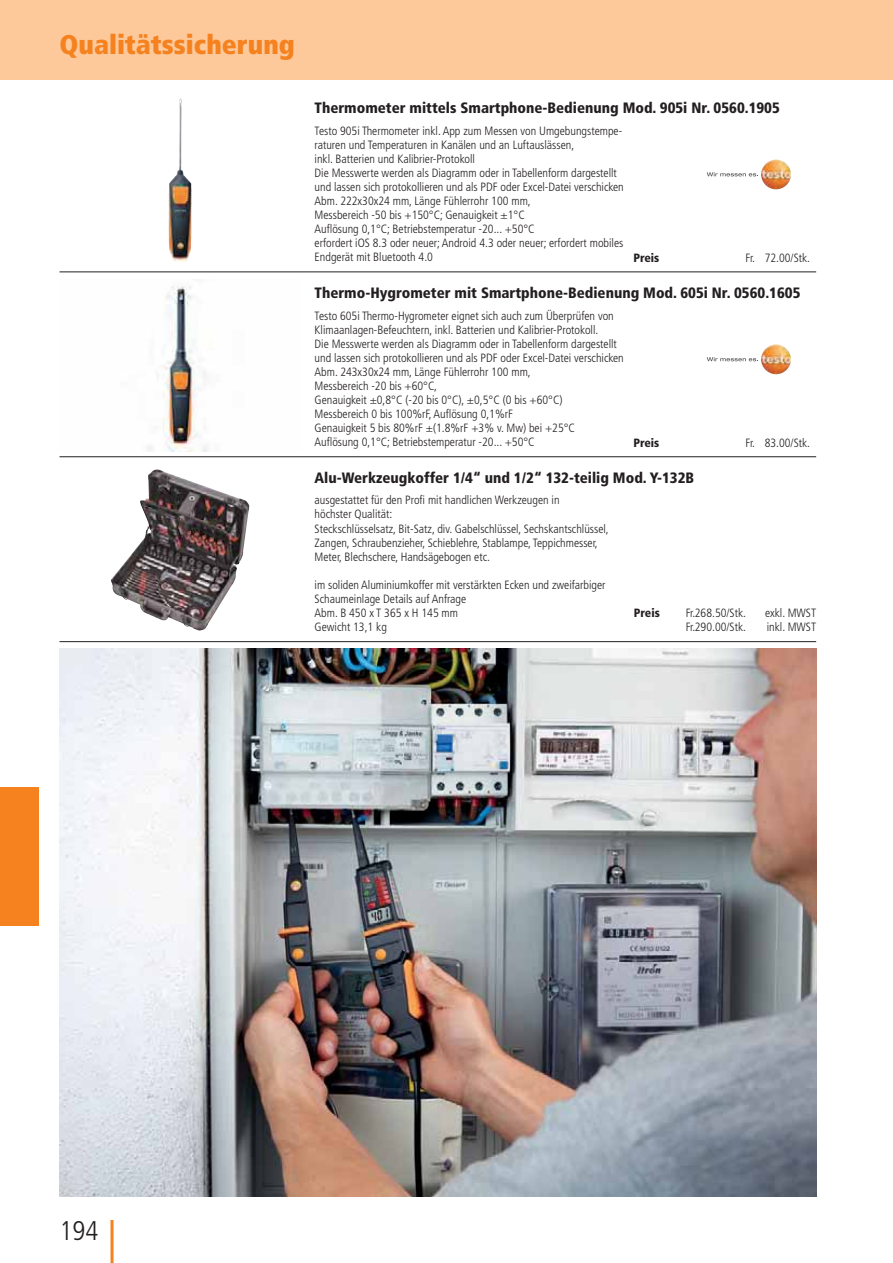
<style>
.page{position:relative;width:893px;height:1263px;background:#fff}
.page>*{position:absolute;margin:0;border:0;box-sizing:border-box;transform-origin:0 0}
.t1{font:900 condensed 27px "Frutiger LT Std";color:#f5821f}
.t2{font:300 condensed 27px "Frutiger LT Std";color:#231f20}
.t3{font:900 condensed 15px "Frutiger LT Std";color:#231f20}
.t4{font:300 condensed 12px/14.1px "Frutiger LT Std";color:#231f20}
.t5{font:900 condensed 12px "Frutiger LT Std";color:#231f20}
</style>
<div class="page">
<div style="left:0;top:0;width:893px;height:80px;background:#fdc99b"></div>
<div style="left:0;top:787px;width:38px;height:139px;background:#f5821f"></div>
<hr style="left:111px;top:1220px;width:3px;height:43px;background:#f5821f">
<hr style="left:60px;top:456px;width:756px;height:1px;background:#231f20">
<img style="left:147px;top:279px;width:60px;height:172px">
<img style="left:761px;top:345px;width:30px;height:29px">
<svg style="left:707px;top:357px;width:51px;height:4px"></svg>
<hr style="left:60px;top:272px;width:756px;height:1px;background:#231f20">
<img style="left:168px;top:98px;width:24px;height:164px">
<img style="left:761px;top:160px;width:30px;height:29px">
<svg style="left:707px;top:172px;width:51px;height:5px"></svg>
<hr style="left:60px;top:641px;width:756px;height:1px;background:#231f20">
<img style="left:111px;top:469px;width:132px;height:162px">
<img style="left:60px;top:648px;width:756px;height:548px">
<h1 class="t1" style="left:60px;top:34px;width:237px">Qualitätssicherung</h1>
<p class="t3" style="left:315px;top:102px;width:467px">Thermometer mittels Smartphone-Bedienung Mod. 905i Nr. 0560.1905</p>
<p class="t4" style="left:315px;top:124px;width:311px">Testo 905i Thermometer inkl. App zum Messen von Umgebungstempe&shy;raturen und Temperaturen in Kanälen und an Luftauslässen,<br>inkl. Batterien und Kalibrier-Protokoll<br>Die Messwerte werden als Diagramm oder in Tabellenform dargestellt und lassen sich protokollieren und als PDF oder Excel-Datei verschicken Abm. 222x30x24 mm, Länge Fühlerrohr 100 mm,<br>Messbereich -50 bis +150°C; Genauigkeit ±1°C<br>Auflösung 0,1°C; Betriebstemperatur -20... +50°C<br>erfordert iOS 8.3 oder neuer; Android 4.3 oder neuer; erfordert mobiles Endgerät mit Bluetooth 4.0</p>
<p class="t5" style="left:633px;top:252px;width:28px">Preis</p>
<p class="t4" style="left:745px;top:251px;width:66px">Fr. 72.00/Stk.</p>
<p class="t3" style="left:315px;top:287px;width:487px">Thermo-Hygrometer mit Smartphone-Bedienung Mod. 605i Nr. 0560.1605</p>
<p class="t4" style="left:315px;top:309px;width:311px">Testo 605i Thermo-Hygrometer eignet sich auch zum Überprüfen von Klimaanlagen-Befeuchtern, inkl. Batterien und Kalibrier-Protokoll.<br>Die Messwerte werden als Diagramm oder in Tabellenform dargestellt und lassen sich protokollieren und als PDF oder Excel-Datei verschicken Abm. 243x30x24 mm, Länge Fühlerrohr 100 mm,<br>Messbereich -20 bis +60°C,<br>Genauigkeit ±0,8°C (-20 bis 0°C), ±0,5°C (0 bis +60°C)<br>Messbereich 0 bis 100%rF, Auflösung 0,1%rF<br>Genauigkeit 5 bis 80%rF ±(1.8%rF +3% v. Mw) bei +25°C<br>Auflösung 0,1°C; Betriebstemperatur -20... +50°C</p>
<p class="t5" style="left:633px;top:437px;width:28px">Preis</p>
<p class="t4" style="left:745px;top:436px;width:66px">Fr. 83.00/Stk.</p>
<p class="t3" style="left:315px;top:472px;width:381px">Alu-Werkzeugkoffer 1/4“ und 1/2“ 132-teilig Mod. Y-132B</p>
<p class="t4" style="left:315px;top:494px;width:296px">ausgestattet für den Profi mit handlichen Werkzeugen in<br>höchster Qualität:<br>Steckschlüsselsatz, Bit-Satz, div. Gabelschlüssel, Sechskantschlüssel, Zangen, Schraubenzieher, Schieblehre, Stablampe, Teppichmesser, Meter, Blechschere, Handsägebogen etc.</p>
<p class="t4" style="left:315px;top:578px;width:292px">im soliden Aluminiumkoffer mit verstärkten Ecken und zweifarbiger Schaumeinlage Details auf Anfrage<br>Abm. B 450 x T 365 x H 145 mm<br>Gewicht 13,1 kg</p>
<p class="t5" style="left:634px;top:608px;width:28px">Preis</p>
<p class="t4" style="left:686px;top:607px;width:62px">Fr. 268.50/Stk.</p>
<p class="t4" style="left:765px;top:607px;width:53px">exkl. MWST</p>
<p class="t4" style="left:686px;top:621px;width:62px">Fr. 290.00/Stk.</p>
<p class="t4" style="left:767px;top:621px;width:51px">inkl. MWST</p>
<h1 class="t2" style="left:60px;top:1219px;width:40px">194</h1>
</div>
